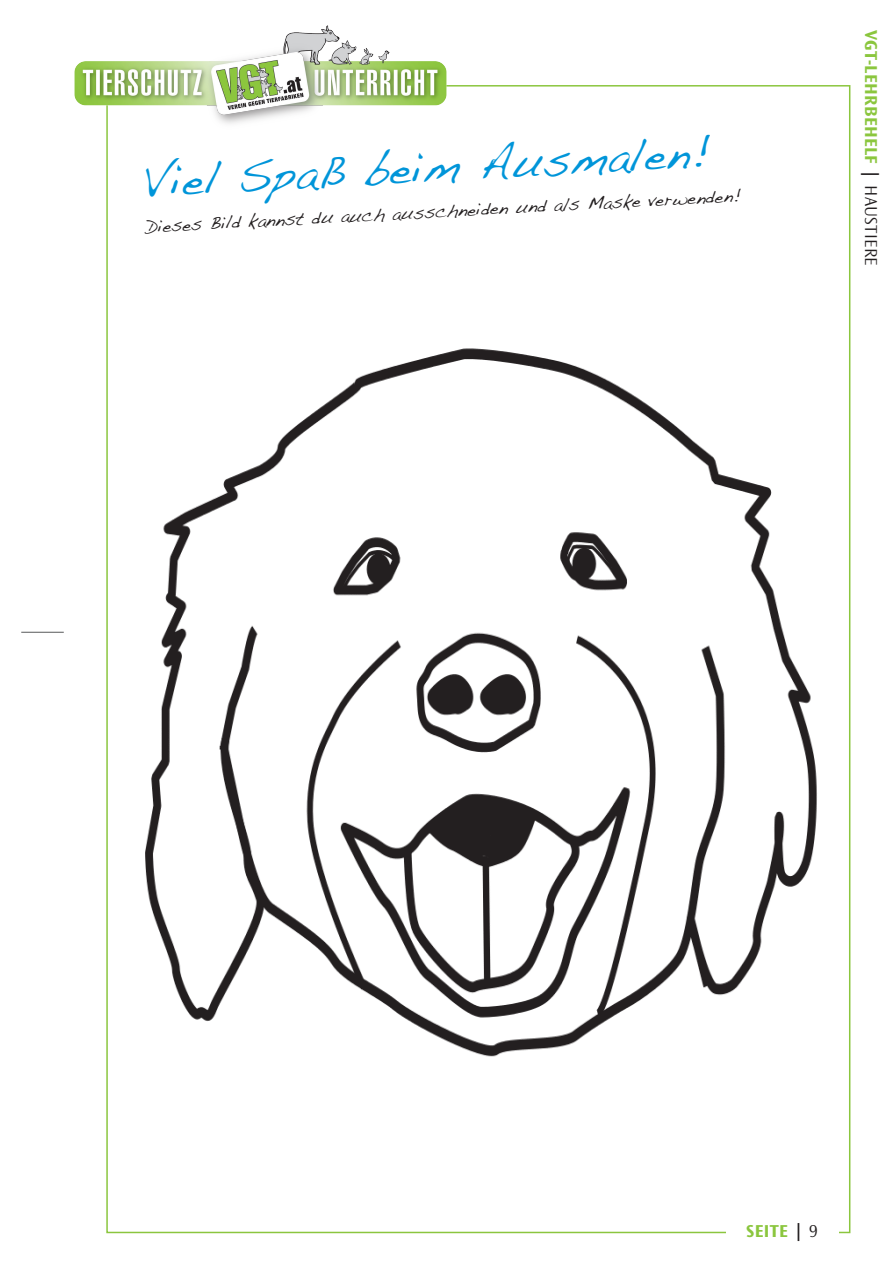
<style>
.page{position:relative;width:893px;height:1263px;background:#fff}
.page>*{position:absolute;margin:0;border:0;box-sizing:border-box;transform-origin:0 0}
.t1{font:45px "Handwriting Dakota";color:#0095d9}
.t2{font:18px "Handwriting Dakota";color:#231f20}
.t3{font:700 18px "Ocean Sans Std";letter-spacing:.02em;color:#8bc63e}
.s1{color:#231f20}
.s2{font-weight:300;color:#231f20}
</style>
<div class="page">
<div style="left:106px;top:85px;width:744px;height:1148px;background:#fff;border:2px solid #8bc63e"></div>
<div style="left:726px;top:1224px;width:112px;height:27px;background:#fff"></div>
<hr style="left:21px;top:632px;width:43px;height:1px;background:#57585a">
<img style="left:145px;top:348px;width:672px;height:709px">
<img style="left:74px;top:25px;width:416px;height:108px">
<h1 class="t1" style="left:142px;top:155px;width:570px;rotate:-3deg">Viel Spaß beim Ausmalen!</h1>
<p class="t2" style="left:145px;top:216px;width:598px;rotate:-3deg">Dieses Bild kannst du auch ausschneiden und als Maske verwenden!</p>
<p class="t3" style="left:881px;top:30px;width:237px;rotate:90deg">VGT-LEHRBEHELF <span class="s1">|</span> <span class="s2">HAUSTIERE</span></p>
<p class="t3" style="left:746px;top:1221px;width:73px">SEITE <span class="s1">|</span> <span class="s2">9</span></p>
</div>
